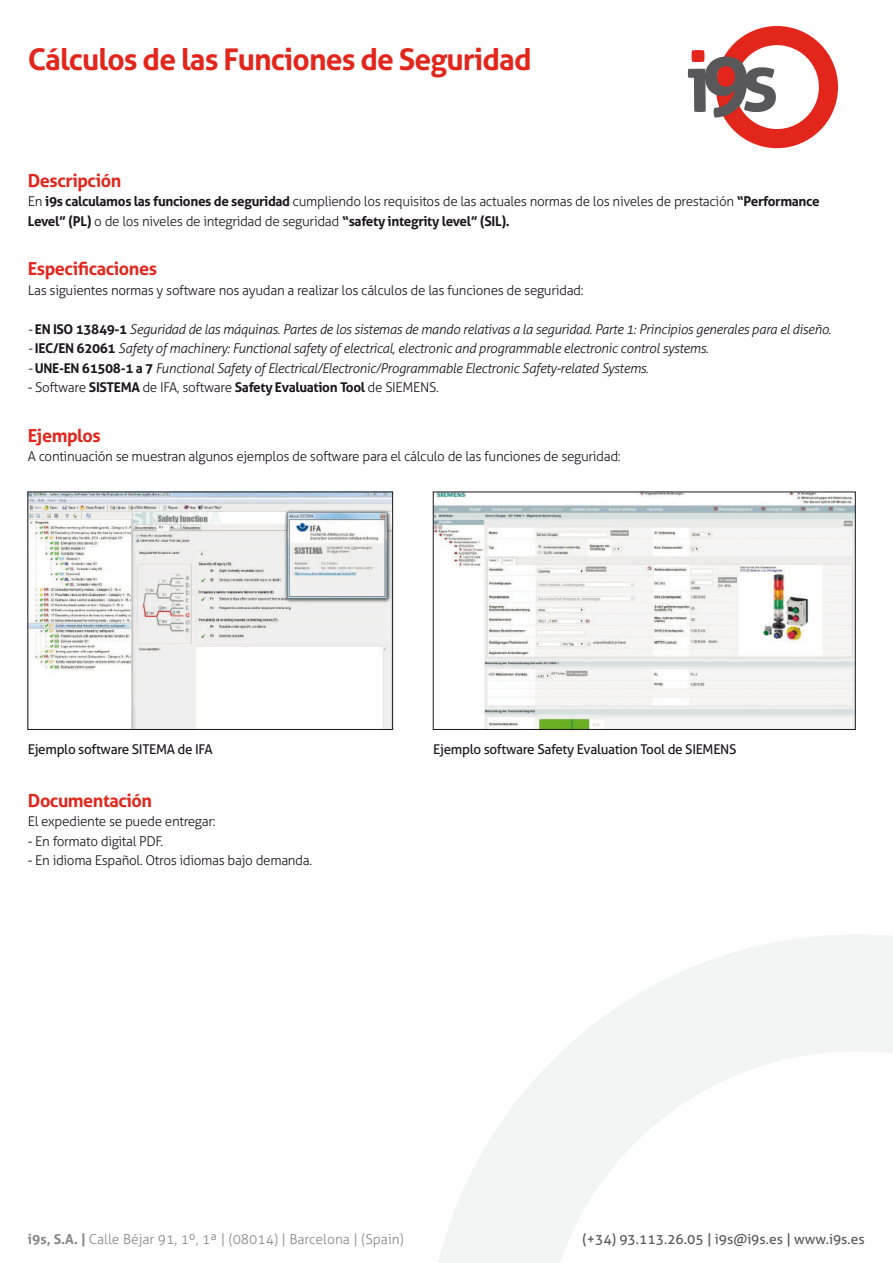
<style>
.page{position:relative;width:893px;height:1263px;background:#fff}
.page>*{position:absolute;margin:0;border:0;box-sizing:border-box;transform-origin:0 0}
.t1{font:700 30px "Aller";letter-spacing:-.03em;color:#e2261c}
.t2{font:700 18px "Aller";letter-spacing:-.025em;color:#e2261c}
.t3{font:300 13.8px "Aller";color:#87888a}
.t4{font:13.8px "Aller";color:#58585a}
.t5{font:300 13.5px/19.5px "Aller";letter-spacing:-.025em;color:#1a171c}
.t6{font:italic 300 13.5px "Aller";letter-spacing:-.025em;color:#1a171c}
.t7{font:13.5px "Aller";letter-spacing:-.025em;color:#1a171c}
.s1{font-weight:700}
.s2{font-weight:700;font-style:normal}
</style>
<div class="page">
<svg style="left:439px;top:935px;width:454px;height:328px"></svg>
<div style="left:716px;top:26px;width:122px;height:122px;border:19px solid #e2261c;border-radius:50%"></div>
<svg style="left:688px;top:50px;width:88px;height:68px"></svg>
<img style="left:435px;top:494px;width:419px;height:234px">
<div style="left:433px;top:492px;width:423px;height:238px;border:1px solid #1a171c"></div>
<img style="left:29px;top:494px;width:362px;height:234px">
<div style="left:27px;top:492px;width:366px;height:238px;border:1px solid #1a171c"></div>
<h1 class="t1" style="left:28px;top:41px;width:505px">Cálculos de las Funciones de Seguridad</h1>
<h2 class="t2" style="left:28px;top:169px;width:95px">Descripción</h2>
<p class="t5" style="left:28px;top:192px;width:793px">En <span class="s1">i9s calculamos las funciones de seguridad</span> cumpliendo los requisitos de las actuales normas de los niveles de prestación <span class="s1">“Performance<br>Level” (PL)</span> o de los niveles de integridad de seguridad <span class="s1">“safety integrity level” (SIL).</span></p>
<h2 class="t2" style="left:28px;top:258px;width:131px">Especificaciones</h2>
<p class="t5" style="left:28px;top:280px;width:557px">Las siguientes normas y software nos ayudan a realizar los cálculos de las funciones de seguridad:</p>
<p class="t6" style="left:28px;top:321px;width:805px">- <span class="s2">EN ISO 13849-1</span> Seguridad de las máquinas. Partes de los sistemas de mando relativas a la seguridad. Parte 1: Principios generales para el diseño.</p>
<p class="t6" style="left:28px;top:340px;width:682px">- <span class="s2">IEC/EN 62061</span> Safety of machinery: Functional safety of electrical, electronic and programmable electronic control systems.</p>
<p class="t6" style="left:28px;top:360px;width:622px">- <span class="s2">UNE-EN 61508-1 a 7</span> Functional Safety of Electrical/Electronic/Programmable Electronic Safety-related Systems.</p>
<p class="t5" style="left:28px;top:378px;width:413px">- Software <span class="s1">SISTEMA</span> de IFA, software <span class="s1">Safety Evaluation Tool</span> de SIEMENS.</p>
<h2 class="t2" style="left:28px;top:424px;width:75px">Ejemplos</h2>
<p class="t5" style="left:28px;top:447px;width:594px">A continuación se muestran algunos ejemplos de software para el cálculo de las funciones de seguridad:</p>
<p class="t7" style="left:28px;top:741px;width:186px">Ejemplo software SITEMA de IFA</p>
<p class="t7" style="left:433px;top:741px;width:305px">Ejemplo software Safety Evaluation Tool de SIEMENS</p>
<h2 class="t2" style="left:28px;top:789px;width:126px">Documentación</h2>
<p class="t5" style="left:28px;top:812px;width:189px">El expediente se puede entregar:</p>
<p class="t5" style="left:28px;top:831px;width:137px">- En formato digital PDF.</p>
<p class="t5" style="left:28px;top:851px;width:286px">- En idioma Español. Otros idiomas bajo demanda.</p>
<p class="t3" style="left:28px;top:1230px;width:377px"><span class="s1">i9s, S.A. |</span> Calle Béjar 91, 1º, 1ª | (08014) | Barcelona | (Spain)</p>
<p class="t4" style="left:582px;top:1230px;width:284px">(+34) 93.113.26.05 | i9s@i9s.es | www.i9s.es</p>
</div>
